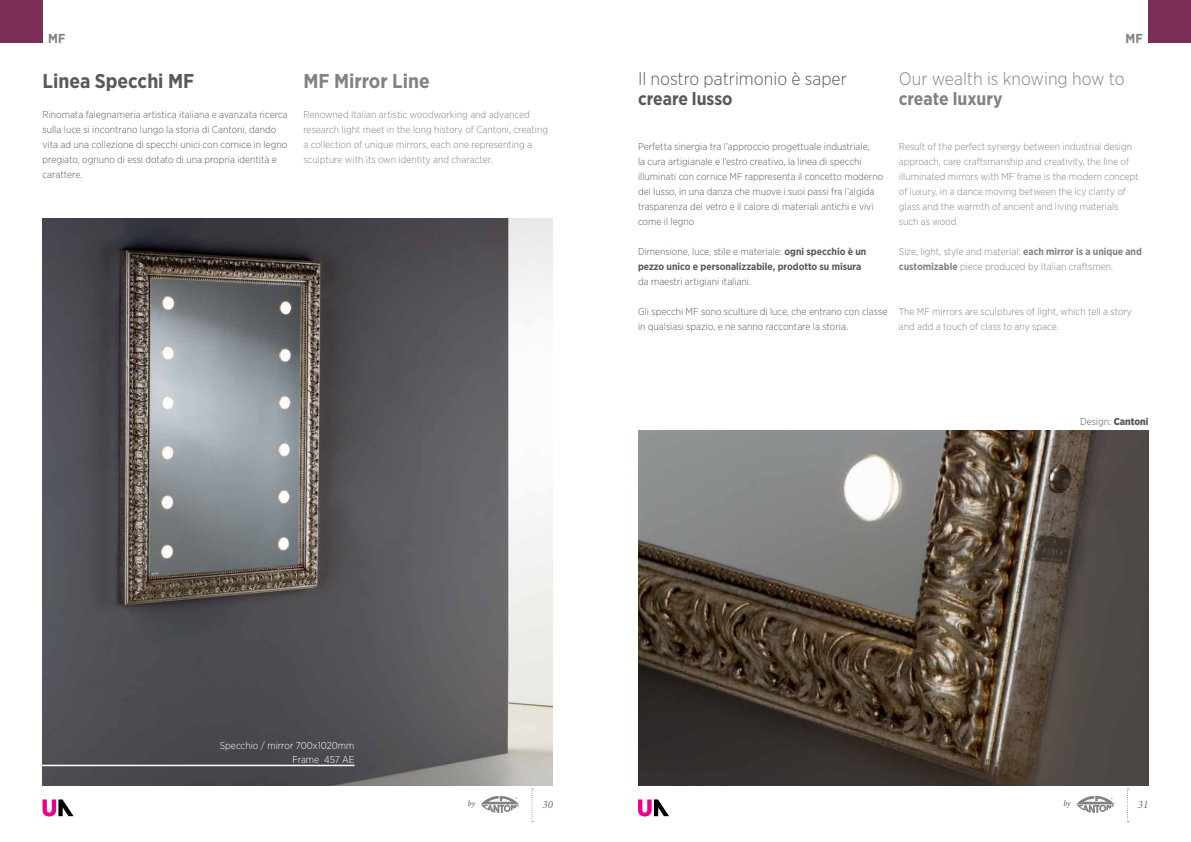
<style>
.page{position:relative;width:1191px;height:842px;background:#fff}
.page>*{position:absolute;margin:0;border:0;box-sizing:border-box;transform-origin:0 0}
.t1{font:700 20px "Gotham Narrow";color:#58595b}
.t2{font:700 20px "Gotham Narrow";color:#808285}
.t3{font:300 18px "Gotham Narrow";color:#58595b}
.t4{font:300 18px "Gotham Narrow";color:#808285}
.t5{font:700 18px "Gotham Narrow";color:#808285}
.t6{font:700 18px "Gotham Narrow";color:#58595b}
.t7{font:700 13px "Gotham Narrow";color:#808285}
.t8{font:italic 11px "Minion Pro";color:#717275}
.t9{font:300 10px/15px "Gotham Narrow";color:#58595b}
.t10{font:300 10px/15px "Gotham Narrow";color:#808285}
.t11{font:700 10px/15px "Gotham Narrow";color:#58595b}
.t12{font:300 10px/14px "Gotham Narrow";color:#fff;text-align:right}
.t13{font:italic 8px "Minion Pro";color:#4d4d4f}
.s1{font-weight:300}
.s2{font-weight:700}
.s3{font-weight:900}
</style>
<div class="page">
<img style="left:638px;top:431px;width:510px;height:354px">
<img style="left:43px;top:218px;width:510px;height:567px">
<svg style="left:43px;top:799px;width:31px;height:17px"></svg>
<svg style="left:638px;top:799px;width:31px;height:17px"></svg>
<svg style="left:481px;top:796px;width:38px;height:17px"></svg>
<svg style="left:1076px;top:796px;width:38px;height:17px"></svg>
<svg style="left:531px;top:788px;width:2px;height:34px"></svg>
<svg style="left:1127px;top:788px;width:1px;height:34px"></svg>
<div style="left:1148px;top:0;width:43px;height:43px;background:#7c2e56"></div>
<div style="left:0;top:0;width:43px;height:43px;background:#7c2e56"></div>
<hr style="left:0;top:765px;width:354px;height:1px;background:#fff">
<h3 class="t7" style="left:48px;top:30px;width:19px">MF</h3>
<h1 class="t1" style="left:43px;top:69px;width:153px">Linea Specchi MF</h1>
<p class="t9" style="left:43px;top:107px;width:247px">Rinomata falegnameria artistica italiana e avanzata ricerca sulla luce si incontrano lungo la storia di Cantoni, dando vita ad una collezione di specchi unici con cornice in legno pregiato, ognuno di essi dotato di una propria identità e carattere.</p>
<h1 class="t2" style="left:303px;top:69px;width:128px">MF Mirror Line</h1>
<p class="t10" style="left:303px;top:107px;width:246px">Renowned Italian artistic woodworking and advanced research light meet in the long history of Cantoni, creating a collection of unique mirrors, each one representing a sculpture with its own identity and character.</p>
<h2 class="t3" style="left:638px;top:68px;width:210px">Il nostro patrimonio è saper</h2>
<h2 class="t6" style="left:638px;top:87px;width:96px">creare lusso</h2>
<p class="t9" style="left:638px;top:139px;width:247px">Perfetta sinergia tra l’approccio progettuale industriale,<br>la cura artigianale e l’estro creativo, la linea di specchi illuminati con cornice MF rappresenta il concetto moderno del lusso, in una danza che muove i suoi passi fra l’algida trasparenza del vetro e il calore di materiali antichi e vivi come il legno</p>
<p class="t11" style="left:638px;top:244px;width:230px"><span class="s1">Dimensione, luce, stile e materiale:</span> ogni specchio è un pezzo unico e personalizzabile, prodotto su misura</p>
<p class="t9" style="left:638px;top:274px;width:115px">da maestri artigiani italiani.</p>
<p class="t9" style="left:638px;top:304px;width:251px">Gli specchi MF sono sculture di luce, che entrano con classe in qualsiasi spazio, e ne sanno raccontare la storia.</p>
<h3 class="t7" style="left:1125px;top:30px;width:19px">MF</h3>
<h2 class="t4" style="left:899px;top:68px;width:227px">Our wealth is knowing how to</h2>
<h2 class="t5" style="left:899px;top:87px;width:105px">create luxury</h2>
<p class="t10" style="left:899px;top:139px;width:241px">Result of the perfect synergy between industrial design approach, care craftsmanship and creativity, the line of illuminated mirrors with MF frame is the modern concept of luxury, in a dance moving between the icy clarity of glass and the warmth of ancient and living materials such as wood</p>
<p class="t10" style="left:899px;top:244px;width:244px">Size, light, style and material: <span class="s2">each mirror is a unique and customizable</span> piece produced by Italian craftsmen.</p>
<p class="t10" style="left:899px;top:304px;width:235px">The MF mirrors are sculptures of light, which tell a story and add a touch of class to any space.</p>
<p class="t9" style="left:1080px;top:414px;width:70px">Design: <span class="s3">Cantoni</span></p>
<p class="t12" style="left:220px;top:738px;width:136px">Specchio / mirror 700x1020mm<br>Frame 457 AE</p>
<p class="t13" style="left:468px;top:798px;width:9px">by</p>
<p class="t8" style="left:542px;top:797px;width:12px">30</p>
<p class="t13" style="left:1063px;top:798px;width:9px">by</p>
<p class="t8" style="left:1138px;top:797px;width:12px">31</p>
</div>
